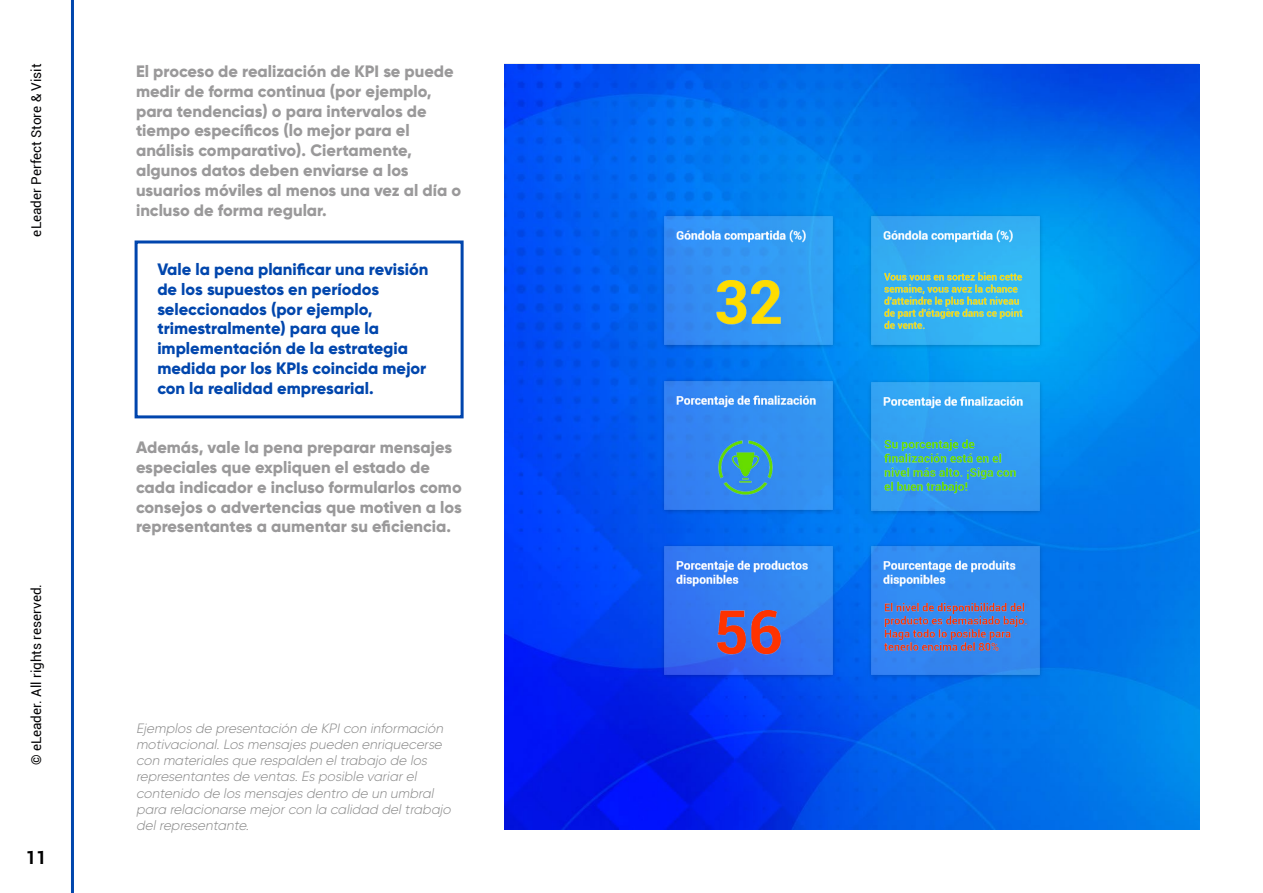
<style>
.page{position:relative;width:1263px;height:893px;background:#fff}
.page>*{position:absolute;margin:0;border:0;box-sizing:border-box;transform-origin:0 0}
.t1{font:700 18px "Roboto";color:#000}
.t2{font:800 16.5px/19.8px "Gilroy";color:#9a999a}
.t3{font:800 16.5px/19.8px "Gilroy";color:#0046ad}
.t4{font:italic 300 13.5px/16.2px "Gilroy";color:#888}
.t5{font:13.5px "Roboto";color:#020203}
</style>
<div class="page">
<hr style="left:71px;top:0;width:3px;height:893px;background:#0046ad">
<div style="left:135px;top:240px;width:329px;height:178px;border:3px solid #0045ad"></div>
<img style="left:505px;top:64px;width:694px;height:765px">
<img style="left:659px;top:212px;width:180px;height:140px">
<img style="left:865px;top:212px;width:180px;height:140px">
<img style="left:659px;top:541px;width:180px;height:140px">
<img style="left:865px;top:541px;width:180px;height:140px">
<img style="left:659px;top:376px;width:180px;height:140px">
<img style="left:865px;top:377px;width:180px;height:140px">
<p class="t5" style="left:27px;top:236px;width:174px;rotate:-90deg">eLeader Perfect Store &amp; Visit</p>
<p class="t5" style="left:27px;top:765px;width:183px;rotate:-90deg">© eLeader. All rights reserved.</p>
<p class="t1" style="left:26px;top:844px;width:22px">11</p>
<p class="t2" style="left:136px;top:61px;width:327px">El proceso de realización de KPI se puede medir de forma continua (por ejemplo, para tendencias) o para intervalos de tiempo específicos (lo mejor para el análisis comparativo). Ciertamente, algunos datos deben enviarse a los usuarios móviles al menos una vez al día o incluso de forma regular.</p>
<p class="t3" style="left:157px;top:259px;width:273px">Vale la pena planificar una revisión de los supuestos en períodos seleccionados (por ejemplo, trimestralmente) para que la implementación de la estrategia medida por los KPIs coincida mejor con la realidad empresarial.</p>
<p class="t2" style="left:136px;top:437px;width:327px">Además, vale la pena preparar mensajes especiales que expliquen el estado de cada indicador e incluso formularlos como consejos o advertencias que motiven a los representantes a aumentar su eficiencia.</p>
<p class="t4" style="left:136px;top:720px;width:319px">Ejemplos de presentación de KPIcon información motivacional.Los mensajes pueden enriquecerse con materiales que respalden eltrabajo de los representantes de ventas.Es posible variarel contenido de los mensajes dentro de un umbral para relacionarse mejorcon la calidad deltrabajo delrepresentante.</p>
</div>
